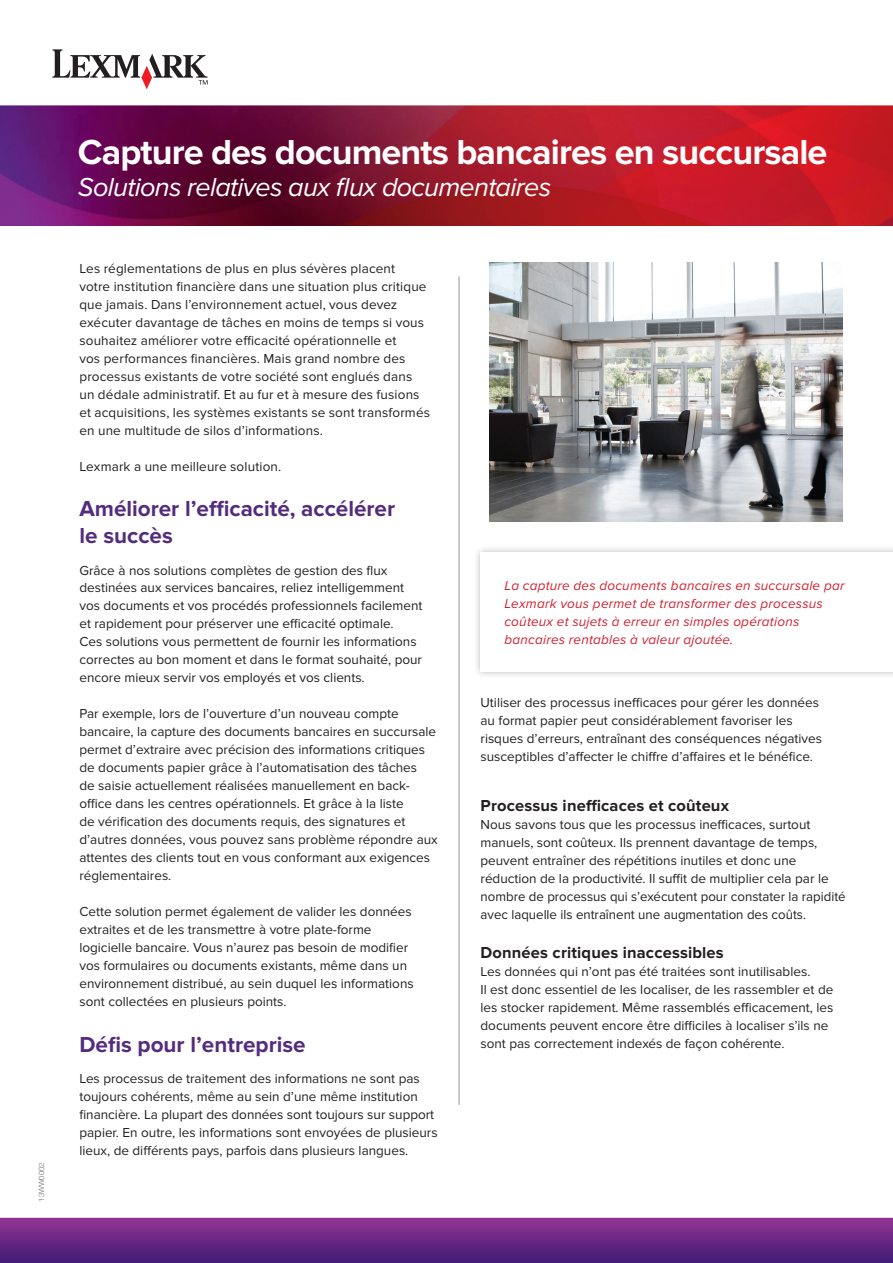
<style>
.page{position:relative;width:893px;height:1263px;background:#fff}
.page>*{position:absolute;margin:0;border:0;box-sizing:border-box;transform-origin:0 0}
.t1{font:700 36px "Proxima Nova";letter-spacing:-.025em;color:#fff}
.t2{font:italic 27px "Proxima Nova";letter-spacing:-.025em;color:#fff}
.t3{font:700 22.5px/27px "Proxima Nova";color:#542c7e}
.t4{font:700 16.5px "Proxima Nova";letter-spacing:.01em;color:#231f20}
.t5{font:13.5px/18px "Proxima Nova";color:#231f20}
.t6{font:italic 13.5px/18px "Proxima Nova";letter-spacing:.015em;color:#d1202f}
.t7{font:300 7.5px "Helvetica Neue LT Std";color:#6c6d70}
</style>
<div class="page">
<img style="left:0;top:105px;width:893px;height:120px">
<svg style="left:52px;top:49px;width:156px;height:40px"></svg>
<div style="left:473px;top:544px;width:420px;height:135px;background:#231f20;opacity:.3"></div>
<div style="left:481px;top:552px;width:412px;height:119px;background:#fff"></div>
<hr style="left:459px;top:276px;width:1px;height:829px;background:#999391">
<img style="left:0;top:1217px;width:893px;height:46px">
<img style="left:489px;top:262px;width:353px;height:259px">
<p class="t7" style="left:37px;top:1201px;width:40px;rotate:-90deg">13WW0002</p>
<h1 class="t1" style="left:78px;top:131px;width:751px">Capture des documents bancaires en succursale</h1>
<h2 class="t2" style="left:78px;top:172px;width:475px">Solutions relatives aux flux documentaires</h2>
<p class="t5" style="left:79px;top:260px;width:352px">Les réglementations de plus en plus sévères placent<br>votre institution financière dans une situation plus critique que jamais. Dans l’environnement actuel, vous devez exécuter davantage de tâches en moins de temps si vous souhaitez améliorer votre efficacité opérationnelle et<br>vos performances financières. Mais grand nombre des processus existants de votre société sont englués dans un dédale administratif. Et au fur et à mesure des fusions et acquisitions, les systèmes existants se sont transformés en une multitude de silos d’informations.</p>
<p class="t5" style="left:79px;top:458px;width:203px">Lexmark a une meilleure solution.</p>
<h3 class="t3" style="left:79px;top:495px;width:317px">Améliorer l’efficacité, accélérer le succès</h3>
<p class="t5" style="left:79px;top:561px;width:344px">Grâce à nos solutions complètes de gestion des flux destinées aux services bancaires, reliez intelligemment vos documents et vos procédés professionnels facilement et rapidement pour préserver une efficacité optimale.<br>Ces solutions vous permettent de fournir les informations correctes au bon moment et dans le format souhaité, pour encore mieux servir vos employés et vos clients.</p>
<p class="t5" style="left:79px;top:705px;width:360px">Par exemple, lors de l’ouverture d’un nouveau compte bancaire, la capture des documents bancaires en succursale permet d’extraire avec précision des informations critiques de documents papier grâce à l’automatisation des tâches<br>de saisie actuellement réalisées manuellement en back&shy;office dans les centres opérationnels. Et grâce à la liste<br>de vérification des documents requis, des signatures et d’autres données, vous pouvez sans problème répondre aux attentes des clients tout en vous conformant aux exigences réglementaires.</p>
<p class="t5" style="left:79px;top:903px;width:336px">Cette solution permet également de valider les données extraites et de les transmettre à votre plate-forme logicielle bancaire. Vous n’aurez pas besoin de modifier vos formulaires ou documents existants, même dans un environnement distribué, au sein duquel les informations sont collectées en plusieurs points.</p>
<h3 class="t3" style="left:79px;top:1031px;width:228px">Défis pour l’entreprise</h3>
<p class="t5" style="left:79px;top:1070px;width:360px">Les processus de traitement des informations ne sont pas toujours cohérents, même au sein d’une même institution financière. La plupart des données sont toujours sur support papier. En outre, les informations sont envoyées de plusieurs lieux, de différents pays, parfois dans plusieurs langues.</p>
<p class="t6" style="left:504px;top:576px;width:342px">La capture des documents bancaires en succursale par Lexmark vous permet de transformer des processus coûteux et sujets à erreur en simples opérations bancaires rentables à valeur ajoutée.</p>
<p class="t5" style="left:480px;top:694px;width:343px">Utiliser des processus inefficaces pour gérer les données au format papier peut considérablement favoriser les risques d’erreurs, entraînant des conséquences négatives susceptibles d’affecter le chiffre d’affaires et le bénéfice.</p>
<p class="t4" style="left:481px;top:796px;width:250px">Processus inefficaces et coûteux</p>
<p class="t5" style="left:481px;top:816px;width:367px">Nous savons tous que les processus inefficaces, surtout manuels, sont coûteux. Ils prennent davantage de temps, peuvent entraîner des répétitions inutiles et donc une réduction de la productivité. Il suffit de multiplier cela par le nombre de processus qui s’exécutent pour constater la rapidité avec laquelle ils entraînent une augmentation des coûts.</p>
<p class="t4" style="left:481px;top:943px;width:245px">Données critiques inaccessibles</p>
<p class="t5" style="left:481px;top:963px;width:354px">Les données qui n’ont pas été traitées sont inutilisables.<br>Il est donc essentiel de les localiser, de les rassembler et de les stocker rapidement. Même rassemblés efficacement, les documents peuvent encore être difficiles à localiser s’ils ne sont pas correctement indexés de façon cohérente.</p>
</div>
